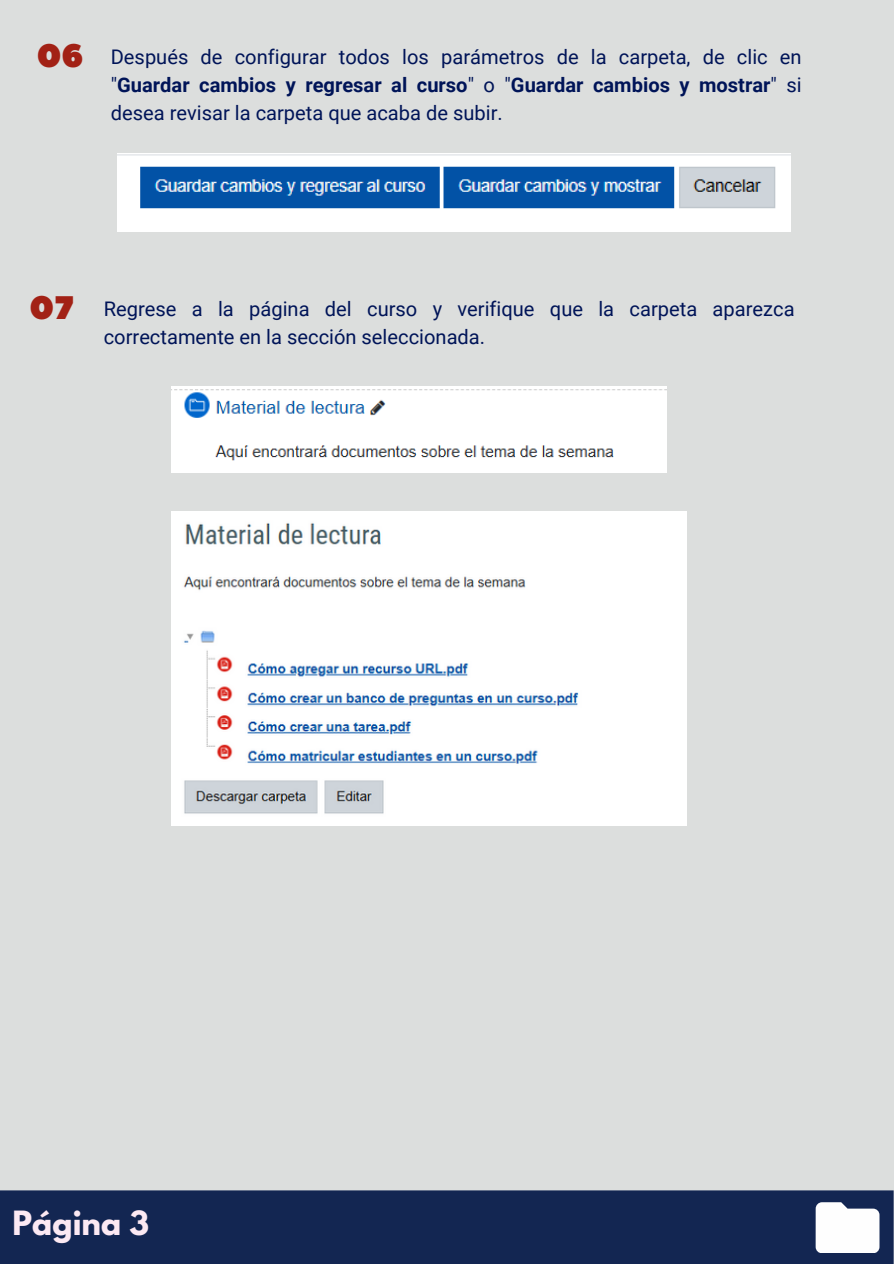
<style>
.page{position:relative;width:894px;height:1264px;background:#fff}
.page>*{position:absolute;margin:0;border:0;box-sizing:border-box;transform-origin:0 0}
.t1{font:32.55px "Peace Sans";color:#a22115}
.t2{font:700 29.55px "League Spartan";color:#fce9f3}
.t3{font:20.1px/28.2px "Roboto";color:#001458}
.s1{font-weight:700}
</style>
<div class="page">
<div style="left:0;top:0;width:893px;height:1263px;background:#dcdedd"></div>
<div style="left:0;top:1190px;width:893px;height:73px;background:#132652"></div>
<img style="left:117px;top:153px;width:673px;height:78px">
<svg style="left:815px;top:1202px;width:64px;height:50px;background:#e8eaee"></svg>
<img style="left:172px;top:387px;width:494px;height:85px">
<img style="left:172px;top:511px;width:514px;height:314px">
<p class="t1" style="left:37px;top:34px;width:48px">06</p>
<p class="t3" style="left:111px;top:43px;width:692px;text-align:justify">Después de configurar todos los parámetros de la carpeta, de clic en "<span class="s1">Guardar cambios y regresar al curso</span>" o "<span class="s1">Guardar cambios y mostrar</span>" si desea revisar la carpeta que acaba de subir.</p>
<p class="t1" style="left:30px;top:286px;width:45px">07</p>
<p class="t3" style="left:104px;top:295px;width:692px">Regrese a la página del curso y verifique que la carpeta aparezca correctamente en la sección seleccionada.</p>
<p class="t2" style="left:13px;top:1207px;width:138px">Página 3</p>
</div>
